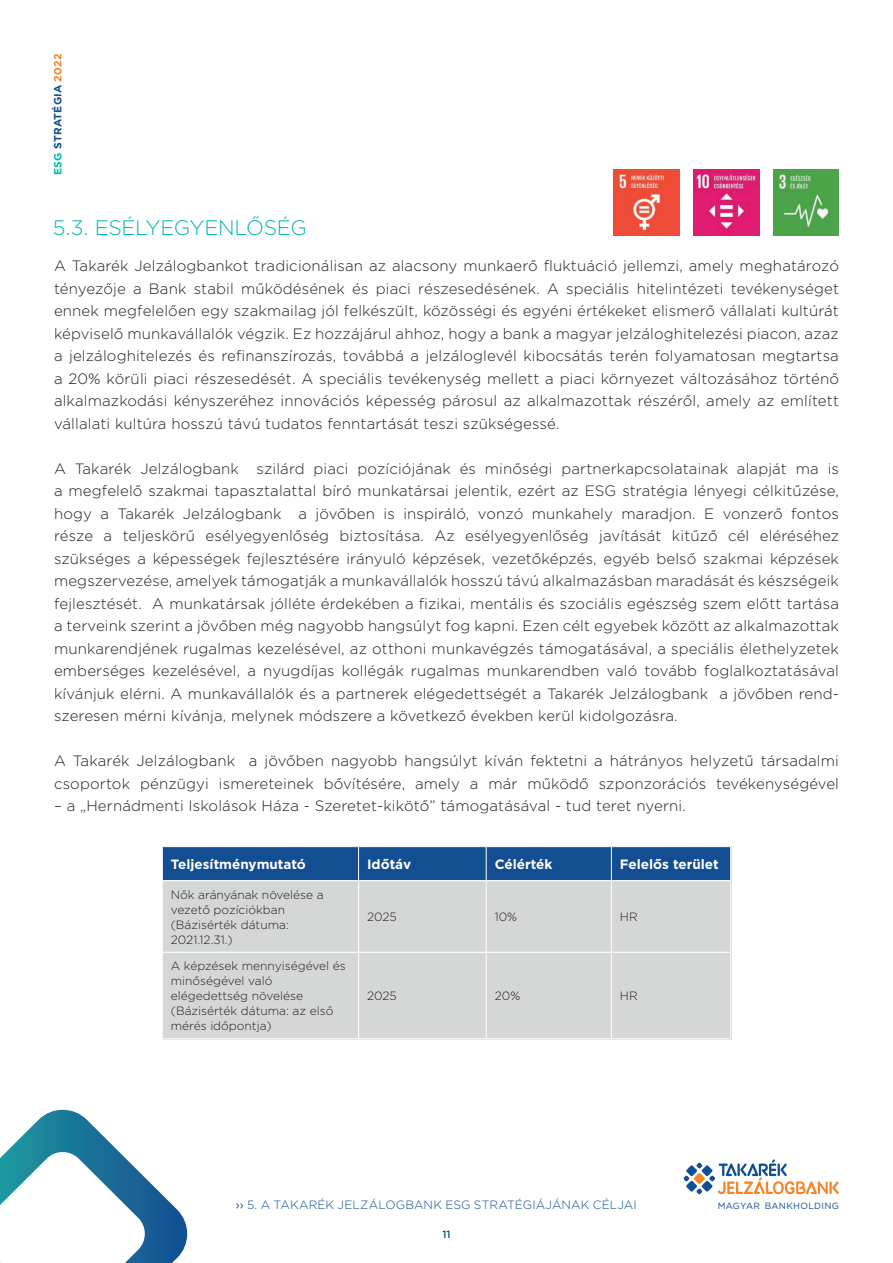
<style>
.page{position:relative;width:893px;height:1263px;background:#fff}
.page>*{position:absolute;margin:0;border:0;box-sizing:border-box;transform-origin:0 0}
.t1{font:300 21px "Gotham";letter-spacing:-.02em;color:#06b9ab}
.t2{font:300 15px/22.5px "Gotham";letter-spacing:.01em;color:#231f20;text-align:justify}
.t3{font:700 13.5px "Gotham";color:#fff}
.t4{font:300 12px/15px "Gotham";color:#231f20}
.t5{font:300 12px "Gotham";letter-spacing:.01em;color:#134d92}
.t6{font:700 10.5px "Gotham";letter-spacing:.025em;color:#134d92}
.t7{font:500 10.5px "Gotham";color:#134d92}
.t8{font:9px "Gotham";letter-spacing:.03em;color:#134d92}
.s1{color:#06b9ab}
.s2{color:#f58529}
.s3{font-weight:400}
</style>
<div class="page">
<svg style="left:683px;top:1159px;width:156px;height:35px"></svg>
<div style="left:162px;top:846px;width:569px;height:193px;background:#d5d7d6"></div>
<div style="left:163px;top:847px;width:567px;height:33px;background:#134d92"></div>
<hr style="left:162px;top:846px;width:197px;height:1px;background:#fff">
<hr style="left:162px;top:847px;width:1px;height:34px;background:#fff">
<hr style="left:359px;top:846px;width:127px;height:1px;background:#fff">
<hr style="left:486px;top:846px;width:125px;height:1px;background:#fff">
<hr style="left:611px;top:846px;width:120px;height:1px;background:#fff">
<hr style="left:730px;top:847px;width:1px;height:34px;background:#fff">
<hr style="left:162px;top:881px;width:1px;height:71px;background:#fff">
<hr style="left:730px;top:881px;width:1px;height:71px;background:#fff">
<hr style="left:162px;top:952px;width:1px;height:86px;background:#fff">
<hr style="left:730px;top:952px;width:1px;height:86px;background:#fff">
<hr style="left:358px;top:847px;width:1px;height:33px;background:#fff">
<hr style="left:486px;top:847px;width:1px;height:33px;background:#fff">
<hr style="left:611px;top:847px;width:1px;height:33px;background:#fff">
<hr style="left:358px;top:881px;width:1px;height:71px;background:#fff">
<hr style="left:486px;top:881px;width:1px;height:71px;background:#fff">
<hr style="left:611px;top:881px;width:1px;height:71px;background:#fff">
<hr style="left:358px;top:953px;width:1px;height:85px;background:#fff">
<hr style="left:486px;top:953px;width:1px;height:85px;background:#fff">
<hr style="left:611px;top:953px;width:1px;height:85px;background:#fff">
<hr style="left:163px;top:880px;width:196px;height:1px;background:#fff">
<hr style="left:359px;top:880px;width:127px;height:1px;background:#fff">
<hr style="left:486px;top:880px;width:125px;height:1px;background:#fff">
<hr style="left:611px;top:880px;width:119px;height:1px;background:#fff">
<hr style="left:163px;top:952px;width:196px;height:1px;background:#fff">
<hr style="left:359px;top:952px;width:127px;height:1px;background:#fff">
<hr style="left:486px;top:952px;width:125px;height:1px;background:#fff">
<hr style="left:611px;top:952px;width:119px;height:1px;background:#fff">
<hr style="left:162px;top:1038px;width:197px;height:1px;background:#fff">
<hr style="left:359px;top:1038px;width:127px;height:1px;background:#fff">
<hr style="left:486px;top:1038px;width:125px;height:1px;background:#fff">
<hr style="left:611px;top:1038px;width:120px;height:1px;background:#fff">
<svg style="left:0;top:1110px;width:188px;height:153px"></svg>
<img style="left:613px;top:169px;width:66px;height:66px">
<img style="left:693px;top:169px;width:66px;height:66px">
<img style="left:773px;top:169px;width:66px;height:66px">
<p class="t6" style="left:51px;top:175px;width:123px;rotate:-90deg"><span class="s1">ESG</span> STRATÉGIA <span class="s2">2022</span></p>
<h1 class="t1" style="left:53px;top:214px;width:255px">5.3. ESÉLYEGYENLŐSÉG</h1>
<p class="t2" style="left:54px;top:254px;width:786px">A Takarék Jelzálogbankot tradicionálisan az alacsony munkaerő fluktuáció jellemzi, amely meghatározó tényezője a Bank stabil működésének és piaci részesedésének. A speciális hitelintézeti tevékenységet ennek megfelelően egy szakmailag jól felkészült, közösségi és egyéni értékeket elismerő vállalati kultúrát képviselő munkavállalók végzik. Ez hozzájárul ahhoz, hogy a bank a magyar jelzáloghitelezési piacon, azaz a jelzáloghitelezés és refinanszírozás, továbbá a jelzáloglevél kibocsátás terén folyamatosan megtartsa a 20% körüli piaci részesedését. A speciális tevékenység mellett a piaci környezet változásához történő alkalmazkodási kényszeréhez innovációs képesség párosul az alkalmazottak részéről, amely az említett vállalati kultúra hosszú távú tudatos fenntartását teszi szükségessé.</p>
<p class="t2" style="left:54px;top:457px;width:786px">A Takarék Jelzálogbank szilárd piaci pozíciójának és minőségi partnerkapcsolatainak alapját ma is a megfelelő szakmai tapasztalattal bíró munkatársai jelentik, ezért az ESG stratégia lényegi célkitűzése, hogy a Takarék Jelzálogbank a jövőben is inspiráló, vonzó munkahely maradjon. E vonzerő fontos része a teljeskörű esélyegyenlőség biztosítása. Az esélyegyenlőség javítását kitűző cél eléréséhez szükséges a képességek fejlesztésére irányuló képzések, vezetőképzés, egyéb belső szakmai képzések megszervezése, amelyek támogatják a munkavállalók hosszú távú alkalmazásban maradását és készségeik fejlesztését. A munkatársak jólléte érdekében a fizikai, mentális és szociális egészség szem előtt tartása a terveink szerint a jövőben még nagyobb hangsúlyt fog kapni. Ezen célt egyebek között az alkalmazottak munkarendjének rugalmas kezelésével, az otthoni munkavégzés támogatásával, a speciális élethelyzetek emberséges kezelésével, a nyugdíjas kollégák rugalmas munkarendben való tovább foglalkoztatásával kívánjuk elérni. A munkavállalók és a partnerek elégedettségét a Takarék Jelzálogbank a jövőben rend&shy;szeresen mérni kívánja, melynek módszere a következő években kerül kidolgozásra.</p>
<p class="t2" style="left:54px;top:749px;width:786px">A Takarék Jelzálogbank a jövőben nagyobb hangsúlyt kíván fektetni a hátrányos helyzetű társadalmi csoportok pénzügyi ismereteinek bővítésére, amely a már működő szponzorációs tevékenységével</p>
<p class="t2" style="left:54px;top:794px;width:633px">– a „Hernádmenti Iskolások Háza - Szeretet-kikötő” támogatásával - tud teret nyerni.</p>
<p class="t3" style="left:171px;top:855px;width:137px">Teljesítménymutató</p>
<p class="t3" style="left:367px;top:855px;width:46px">Időtáv</p>
<p class="t3" style="left:495px;top:855px;width:59px">Célérték</p>
<p class="t3" style="left:620px;top:855px;width:100px">Felelős terület</p>
<p class="t4" style="left:171px;top:887px;width:154px">Nők arányának növelése a vezető pozíciókban (Bázisérték dátuma:<br>2021.12.31.)</p>
<p class="t4" style="left:367px;top:909px;width:31px">2025</p>
<p class="t4" style="left:495px;top:909px;width:24px">10%</p>
<p class="t4" style="left:620px;top:909px;width:19px">HR</p>
<p class="t4" style="left:171px;top:958px;width:176px">A képzések mennyiségével és minőségével való elégedettség növelése (Bázisérték dátuma: az első mérés időpontja)</p>
<p class="t4" style="left:367px;top:988px;width:31px">2025</p>
<p class="t4" style="left:495px;top:988px;width:27px">20%</p>
<p class="t4" style="left:620px;top:988px;width:19px">HR</p>
<p class="t5" style="left:236px;top:1197px;width:402px"><span class="s3">››</span> 5. A TAKARÉK JELZÁLOGBANK ESG STRATÉGIÁJÁNAK CÉLJAI</p>
<p class="t7" style="left:442px;top:1227px;width:10px">11</p>
<p class="t8" style="left:718px;top:1200px;width:123px">MAGYAR BANKHOLDING</p>
</div>
